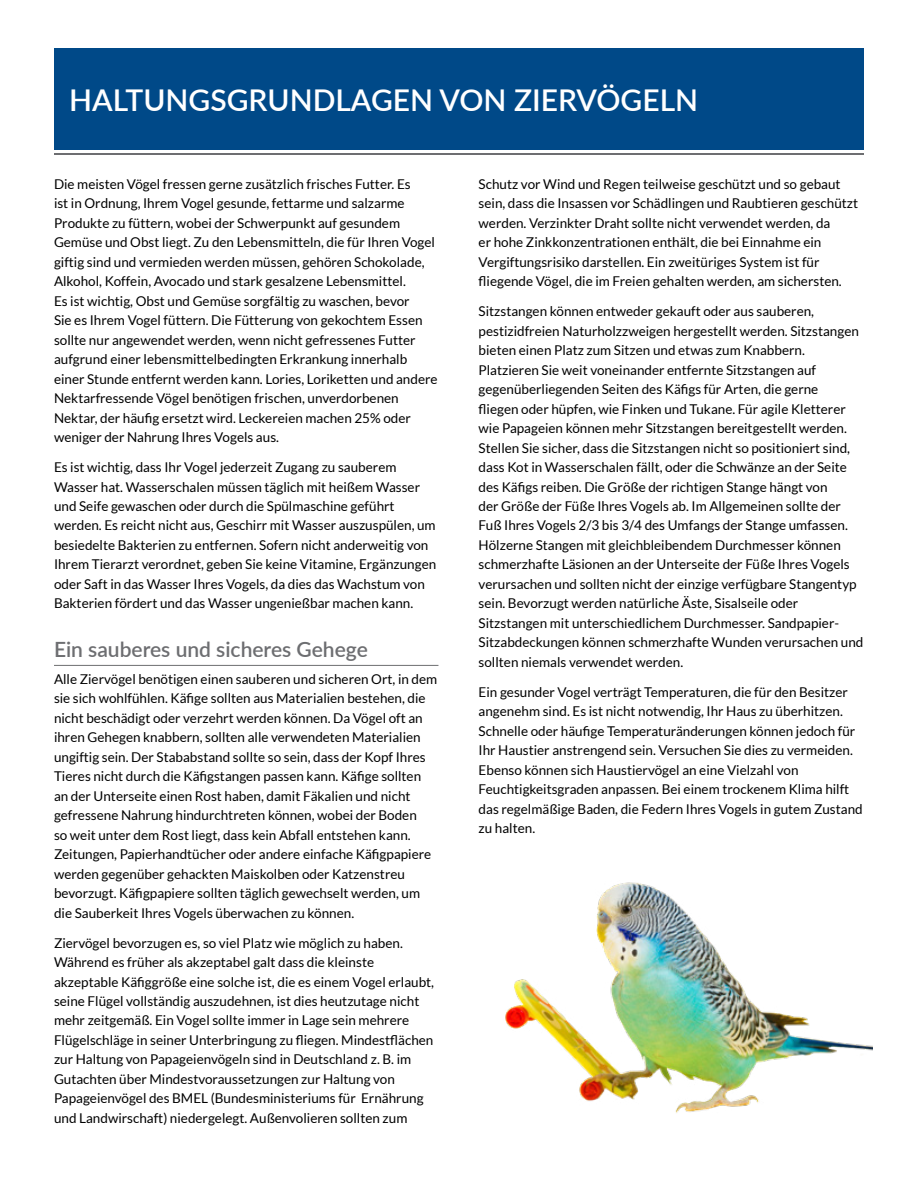
<style>
.page{position:relative;width:918px;height:1188px;background:#fff}
.page>*{position:absolute;margin:0;border:0;box-sizing:border-box;transform-origin:0 0}
.t1{font:600 30px "Lato";color:#fff}
.t2{font:600 21px "Lato";color:#6d6e71}
.t3{font:13.5px/19.5px "Lato";color:#000}
</style>
<div class="page">
<hr style="left:54px;top:665px;width:384px;height:1px;background:#6d6e71">
<img style="left:505px;top:882px;width:368px;height:231px">
<div style="left:54px;top:49px;width:810px;height:101px;background:#004988"></div>
<hr style="left:54px;top:153px;width:810px;height:1px;background:#6d6e71">
<h1 class="t1" style="left:69px;top:79px;width:631px">HALTUNGSGRUNDLAGEN VON ZIERVÖGELN</h1>
<p class="t3" style="left:54px;top:174px;width:385px">Die meisten Vögel fressen gerne zusätzlich frisches Futter. Es<br>ist in Ordnung, Ihrem Vogel gesunde, fettarme und salzarme Produkte zu füttern, wobei der Schwerpunkt auf gesundem Gemüse und Obst liegt. Zu den Lebensmitteln, die für Ihren Vogel giftig sind und vermieden werden müssen, gehören Schokolade, Alkohol, Koffein, Avocado und stark gesalzene Lebensmittel.<br>Es ist wichtig, Obst und Gemüse sorgfältig zu waschen, bevor<br>Sie es Ihrem Vogel füttern. Die Fütterung von gekochtem Essen sollte nur angewendet werden, wenn nicht gefressenes Futter aufgrund einer lebensmittelbedingten Erkrankung innerhalb einer Stunde entfernt werden kann. Lories, Loriketten und andere Nektarfressende Vögel benötigen frischen, unverdorbenen Nektar, der häufig ersetzt wird. Leckereien machen 25% oder weniger der Nahrung Ihres Vogels aus.</p>
<p class="t3" style="left:54px;top:457px;width:384px">Es ist wichtig, dass Ihr Vogel jederzeit Zugang zu sauberem Wasser hat. Wasserschalen müssen täglich mit heißem Wasser und Seife gewaschen oder durch die Spülmaschine geführt werden. Es reicht nicht aus, Geschirr mit Wasser auszuspülen, um besiedelte Bakterien zu entfernen. Sofern nicht anderweitig von Ihrem Tierarzt verordnet, geben Sie keine Vitamine, Ergänzungen oder Saft in das Wasser Ihres Vogels, da dies das Wachstum von Bakterien fördert und das Wasser ungenießbar machen kann.</p>
<h2 class="t2" style="left:54px;top:634px;width:315px">Ein sauberes und sicheres Gehege</h2>
<p class="t3" style="left:54px;top:669px;width:385px">Alle Ziervögel benötigen einen sauberen und sicheren Ort, in dem sie sich wohlfühlen. Käfige sollten aus Materialien bestehen, die nicht beschädigt oder verzehrt werden können. Da Vögel oft an ihren Gehegen knabbern, sollten alle verwendeten Materialien ungiftig sein. Der Stababstand sollte so sein, dass der Kopf Ihres Tieres nicht durch die Käfigstangen passen kann. Käfige sollten an der Unterseite einen Rost haben, damit Fäkalien und nicht gefressene Nahrung hindurchtreten können, wobei der Boden<br>so weit unter dem Rost liegt, dass kein Abfall entstehen kann.<br>Zeitungen, Papierhandtücher oder andere einfache Käfigpapiere werden gegenüber gehackten Maiskolben oder Katzenstreu bevorzugt. Käfigpapiere sollten täglich gewechselt werden, um die Sauberkeit Ihres Vogels überwachen zu können.</p>
<p class="t3" style="left:54px;top:933px;width:382px">Ziervögel bevorzugen es, so viel Platz wie möglich zu haben.<br>Während es früher als akzeptabel galt dass die kleinste akzeptable Käfiggröße eine solche ist, die es einem Vogel erlaubt, seine Flügel vollständig auszudehnen, ist dies heutzutage nicht mehr zeitgemäß. Ein Vogel sollte immer in Lage sein mehrere Flügelschläge in seiner Unterbringung zu fliegen. Mindestflächen zur Haltung von Papageienvögeln sind in Deutschland z. B. im Gutachten über Mindestvoraussetzungen zur Haltung von Papageienvögel des BMEL (Bundesministeriums für Ernährung und Landwirschaft) niedergelegt. Außenvolieren sollten zum</p>
<p class="t3" style="left:479px;top:174px;width:381px">Schutz vor Wind und Regen teilweise geschützt und so gebaut sein, dass die Insassen vor Schädlingen und Raubtieren geschützt werden. Verzinkter Draht sollte nicht verwendet werden, da<br>er hohe Zinkkonzentrationen enthält, die bei Einnahme ein Vergiftungsrisiko darstellen. Ein zweitüriges System ist für fliegende Vögel, die im Freien gehalten werden, am sichersten.</p>
<p class="t3" style="left:479px;top:301px;width:386px">Sitzstangen können entweder gekauft oder aus sauberen, pestizidfreien Naturholzzweigen hergestellt werden. Sitzstangen bieten einen Platz zum Sitzen und etwas zum Knabbern.<br>Platzieren Sie weit voneinander entfernte Sitzstangen auf gegenüberliegenden Seiten des Käfigs für Arten, die gerne<br>fliegen oder hüpfen, wie Finken und Tukane. Für agile Kletterer wie Papageien können mehr Sitzstangen bereitgestellt werden.<br>Stellen Sie sicher, dass die Sitzstangen nicht so positioniert sind, dass Kot in Wasserschalen fällt, oder die Schwänze an der Seite des Käfigs reiben. Die Größe der richtigen Stange hängt von<br>der Größe der Füße Ihres Vogels ab. Im Allgemeinen sollte der Fuß Ihres Vogels 2/3 bis 3/4 des Umfangs der Stange umfassen.<br>Hölzerne Stangen mit gleichbleibendem Durchmesser können schmerzhafte Läsionen an der Unterseite der Füße Ihres Vogels verursachen und sollten nicht der einzige verfügbare Stangentyp sein. Bevorzugt werden natürliche Äste, Sisalseile oder Sitzstangen mit unterschiedlichem Durchmesser. Sandpapier-Sitzabdeckungen können schmerzhafte Wunden verursachen und sollten niemals verwendet werden.</p>
<p class="t3" style="left:479px;top:682px;width:386px">Ein gesunder Vogel verträgt Temperaturen, die für den Besitzer angenehm sind. Es ist nicht notwendig, Ihr Haus zu überhitzen.<br>Schnelle oder häufige Temperaturänderungen können jedoch für Ihr Haustier anstrengend sein. Versuchen Sie dies zu vermeiden.<br>Ebenso können sich Haustiervögel an eine Vielzahl von Feuchtigkeitsgraden anpassen. Bei einem trockenem Klima hilft das regelmäßige Baden, die Federn Ihres Vogels in gutem Zustand zu halten.</p>
</div>
